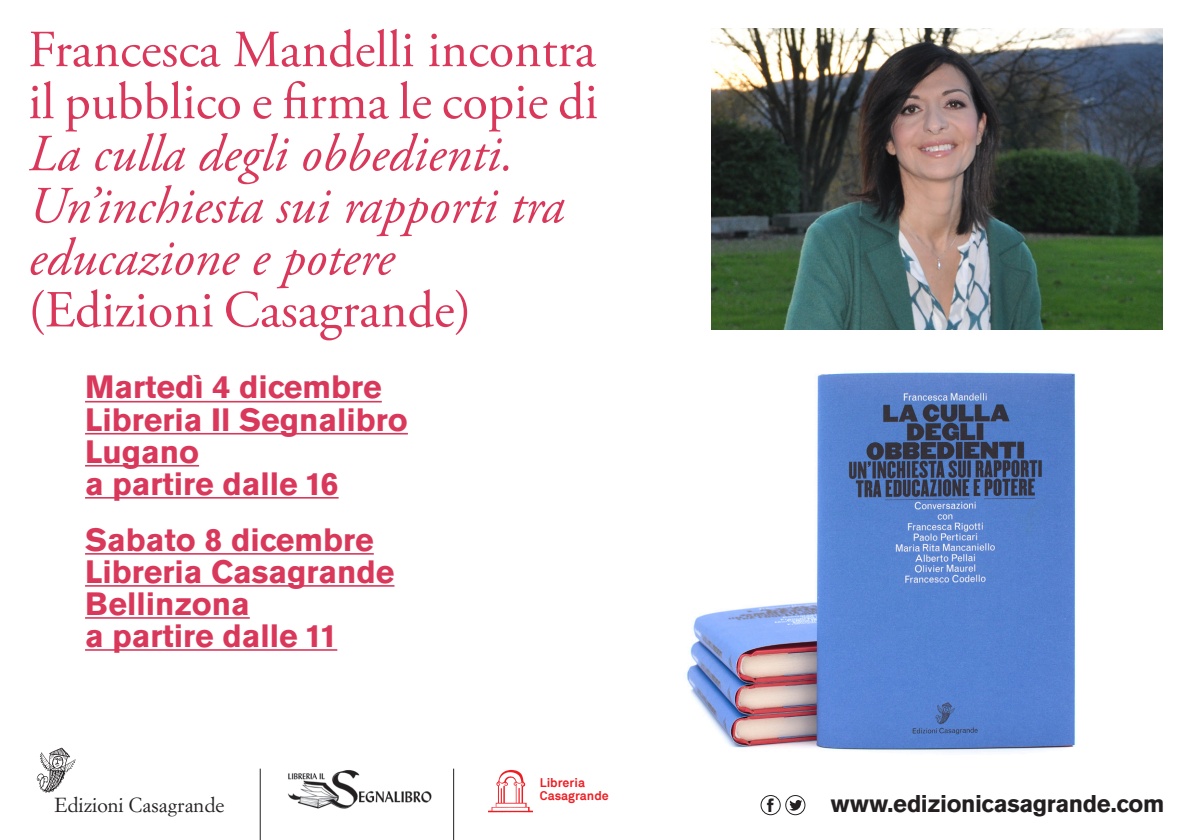
<style>
.page{position:relative;width:1191px;height:840px;background:#fff}
.page>*{position:absolute;margin:0;border:0;box-sizing:border-box;transform-origin:0 0}
.t1{font:52px/52px "Adobe Garamond Pro";color:#d9385b}
.t2{font:italic 52px/52px "Adobe Garamond Pro";color:#d9385b}
.t3{font:700 32px/32px "Akzidenz Grotesk BE";color:#d9385b}
.t4{font:700 24px "Akzidenz Grotesk BE";letter-spacing:-.015em;color:#231f20}
.t5{font:20px "Simoncini Garamond";color:#231f20}
.t6{font:700 19.2px "Klavika";color:#231f20}
.t7{font:700 12.4px/12.4px "Akkurat";color:#ee1d23}
</style>
<div class="page">
<hr style="left:85px;top:400px;width:297px;height:2px;background:#d9385b">
<hr style="left:85px;top:432px;width:323px;height:2px;background:#d9385b">
<hr style="left:85px;top:464px;width:114px;height:2px;background:#d9385b">
<hr style="left:85px;top:496px;width:253px;height:2px;background:#d9385b">
<hr style="left:85px;top:552px;width:289px;height:2px;background:#d9385b">
<hr style="left:85px;top:584px;width:309px;height:2px;background:#d9385b">
<hr style="left:85px;top:616px;width:165px;height:2px;background:#d9385b">
<hr style="left:85px;top:648px;width:252px;height:2px;background:#d9385b">
<img style="left:711px;top:28px;width:451px;height:301px">
<img style="left:488px;top:769px;width:44px;height:42px">
<hr style="left:453px;top:768px;width:1px;height:71px;background:#231f20">
<hr style="left:260px;top:768px;width:1px;height:71px;background:#231f20">
<img style="left:37px;top:747px;width:39px;height:45px">
<img style="left:288px;top:770px;width:144px;height:39px">
<img style="left:686px;top:372px;width:390px;height:381px">
<div style="left:760px;top:794px;width:20px;height:20px;border:1px solid #231f20;border-radius:50%"></div>
<div style="left:785px;top:794px;width:20px;height:20px;border:1px solid #231f20;border-radius:50%"></div>
<svg style="left:789px;top:800px;width:13px;height:10px"></svg>
<h1 class="t1" style="left:28px;top:25px;width:571px">Francesca Mandelli incontra il pubblico e firma le copie di</h1>
<h1 class="t2" style="left:28px;top:129px;width:537px">La culla degli obbedienti.<br>Un’inchiesta sui rapporti tra educazione e potere</h1>
<h1 class="t1" style="left:28px;top:285px;width:444px">(Edizioni Casagrande)</h1>
<p class="t3" style="left:85px;top:371px;width:324px">Martedì 4 dicembre<br>Libreria Il Segnalibro<br>Lugano<br>a partire dalle 16</p>
<p class="t3" style="left:85px;top:523px;width:311px">Sabato 8 dicembre<br>Libreria Casagrande<br>Bellinzona<br>a partire dalle 11</p>
<p class="t7" style="left:540px;top:776px;width:70px">Libreria<br>Casagrande</p>
<p class="t5" style="left:54px;top:791px;width:171px">Edizioni Casagrande</p>
<p class="t6" style="left:767px;top:794px;width:9px">f</p>
<p class="t4" style="left:830px;top:789px;width:335px">www.edizionicasagrande.com</p>
</div>
